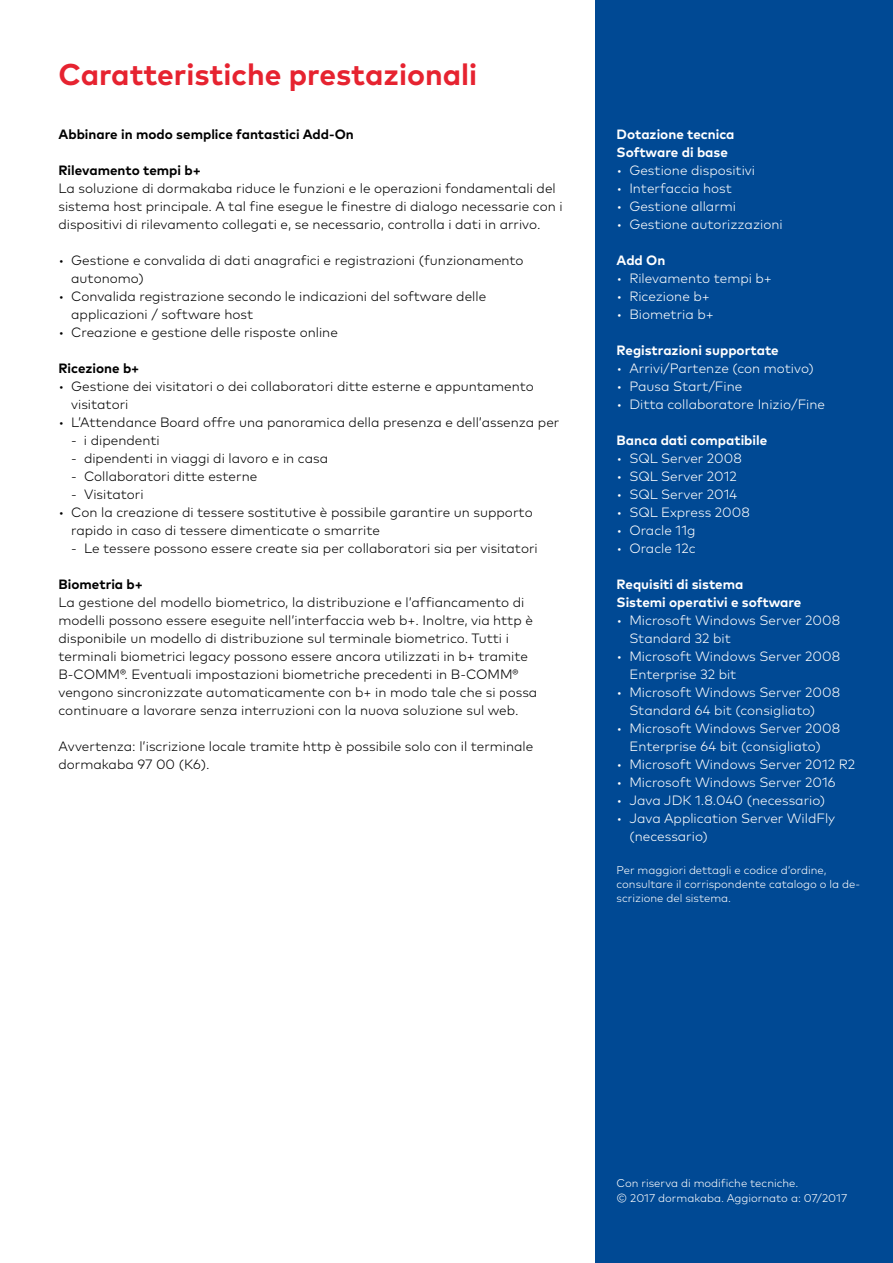
<style>
.page{position:relative;width:893px;height:1263px;background:#fff}
.page>*{position:absolute;margin:0;border:0;box-sizing:border-box;transform-origin:0 0}
.t1{font:700 30px "Mark Pro";color:#e62330}
.t2{font:300 13.5px/18px "Mark Pro";color:#000}
.t3{font:300 13.5px/18px "Mark Pro";color:#fff}
.t4{font:700 13.5px/18px "Mark Pro";color:#fff}
.t5{font:700 13.5px "Mark Pro";color:#000}
.t6{font:300 11.25px/14.2px "Mark Pro";color:#fff}
</style>
<div class="page">
<div style="left:595px;top:0;width:298px;height:1263px;background:#004994"></div>
<h1 class="t1" style="left:58px;top:52px;width:420px">Caratteristiche prestazionali</h1>
<p class="t5" style="left:58px;top:124px;width:297px">Abbinare in modo semplice fantastici Add-On</p>
<p class="t5" style="left:58px;top:160px;width:144px">Rilevamento tempi b+</p>
<p class="t2" style="left:58px;top:179px;width:506px">La soluzione di dormakaba riduce le funzioni e le operazioni fondamentali del sistema host principale. A tal fine esegue le finestre di dialogo necessarie con i dispositivi di rilevamento collegati e, se necessario, controlla i dati in arrivo.</p>
<p class="t2" style="left:71px;top:251px;width:454px;text-indent:-13px">• Gestione e convalida di dati anagrafici e registrazioni (funzionamento autonomo)</p>
<p class="t2" style="left:71px;top:287px;width:416px;text-indent:-13px">• Convalida registrazione secondo le indicazioni del software delle applicazioni / software host</p>
<p class="t2" style="left:58px;top:323px;width:281px">• Creazione e gestione delle risposte online</p>
<p class="t5" style="left:58px;top:358px;width:82px">Ricezione b+</p>
<p class="t2" style="left:71px;top:377px;width:464px;text-indent:-13px">• Gestione dei visitatori o dei collaboratori ditte esterne e appuntamento visitatori</p>
<p class="t2" style="left:58px;top:413px;width:502px">• L’Attendance Board offre una panoramica della presenza e dell’assenza per</p>
<p class="t2" style="left:71px;top:431px;width:90px">- i dipendenti</p>
<p class="t2" style="left:71px;top:449px;width:258px">- dipendenti in viaggi di lavoro e in casa</p>
<p class="t2" style="left:71px;top:467px;width:188px">- Collaboratori ditte esterne</p>
<p class="t2" style="left:71px;top:485px;width:74px">- Visitatori</p>
<p class="t2" style="left:71px;top:503px;width:463px;text-indent:-13px">• Con la creazione di tessere sostitutive è possibile garantire un supporto rapido in caso di tessere dimenticate o smarrite</p>
<p class="t2" style="left:71px;top:539px;width:468px">- Le tessere possono essere create sia per collaboratori sia per visitatori</p>
<p class="t5" style="left:59px;top:574px;width:86px">Biometria b+</p>
<p class="t2" style="left:59px;top:593px;width:480px">La gestione del modello biometrico, la distribuzione e l’affiancamento di modelli possono essere eseguite nell’interfaccia web b+. Inoltre, via http è disponibile un modello di distribuzione sul terminale biometrico. Tutti i terminali biometrici legacy possono essere ancora utilizzati in b+ tramite B-COMM®. Eventuali impostazioni biometriche precedenti in B-COMM® vengono sincronizzate automaticamente con b+ in modo tale che si possa continuare a lavorare senza interruzioni con la nuova soluzione sul web.</p>
<p class="t2" style="left:59px;top:737px;width:476px">Avvertenza: l’iscrizione locale tramite http è possibile solo con il terminale dormakaba 97 00 (K6).</p>
<p class="t4" style="left:617px;top:125px;width:120px">Dotazione tecnica<br>Software di base</p>
<p class="t3" style="left:617px;top:161px;width:140px">• Gestione dispositivi</p>
<p class="t3" style="left:617px;top:179px;width:117px">• Interfaccia host</p>
<p class="t3" style="left:617px;top:197px;width:121px">• Gestione allarmi</p>
<p class="t3" style="left:617px;top:215px;width:168px">• Gestione autorizzazioni</p>
<p class="t4" style="left:617px;top:251px;width:50px">Add On</p>
<p class="t3" style="left:617px;top:269px;width:157px">• Rilevamento tempi b+</p>
<p class="t3" style="left:617px;top:287px;width:95px">• Ricezione b+</p>
<p class="t3" style="left:617px;top:305px;width:99px">• Biometria b+</p>
<p class="t4" style="left:617px;top:341px;width:164px">Registrazioni supportate</p>
<p class="t3" style="left:617px;top:359px;width:199px">• Arrivi/Partenze (con motivo)</p>
<p class="t3" style="left:617px;top:377px;width:127px">• Pausa Start/Fine</p>
<p class="t3" style="left:617px;top:395px;width:210px">• Ditta collaboratore Inizio/Fine</p>
<p class="t4" style="left:617px;top:431px;width:152px">Banca dati compatibile</p>
<p class="t3" style="left:617px;top:449px;width:127px">• SQL Server 2008</p>
<p class="t3" style="left:617px;top:467px;width:122px">• SQL Server 2012</p>
<p class="t3" style="left:617px;top:485px;width:122px">• SQL Server 2014</p>
<p class="t3" style="left:617px;top:503px;width:135px">• SQL Express 2008</p>
<p class="t3" style="left:617px;top:521px;width:80px">• Oracle 11g</p>
<p class="t3" style="left:617px;top:539px;width:81px">• Oracle 12c</p>
<p class="t4" style="left:617px;top:574px;width:186px">Requisiti di sistema<br>Sistemi operativi e software</p>
<p class="t3" style="left:629px;top:611px;width:212px;text-indent:-13px">• Microsoft Windows Server 2008<br>Standard 32 bit</p>
<p class="t3" style="left:629px;top:647px;width:212px;text-indent:-13px">• Microsoft Windows Server 2008<br>Enterprise 32 bit</p>
<p class="t3" style="left:629px;top:683px;width:212px;text-indent:-13px">• Microsoft Windows Server 2008<br>Standard 64 bit (consigliato)</p>
<p class="t3" style="left:617px;top:719px;width:225px;text-align:center">• Microsoft Windows Server 2008<br>Enterprise 64 bit (consigliato)</p>
<p class="t3" style="left:617px;top:755px;width:240px">• Microsoft Windows Server 2012 R2</p>
<p class="t3" style="left:617px;top:773px;width:221px">• Microsoft Windows Server 2016</p>
<p class="t3" style="left:617px;top:791px;width:210px">• Java JDK 1.8.040 (necessario)</p>
<p class="t3" style="left:629px;top:809px;width:207px;text-indent:-13px">• Java Application Server WildFly (necessario)</p>
<p class="t6" style="left:617px;top:862px;width:245px">Per maggiori dettagli e codice d‘ordine, consultare il corrispondente catalogo o la de&shy;scrizione del sistema.</p>
<p class="t6" style="left:617px;top:1175px;width:232px">Con riserva di modifiche tecniche.<br>© 2017 dormakaba. Aggiornato a: 07/2017</p>
</div>
